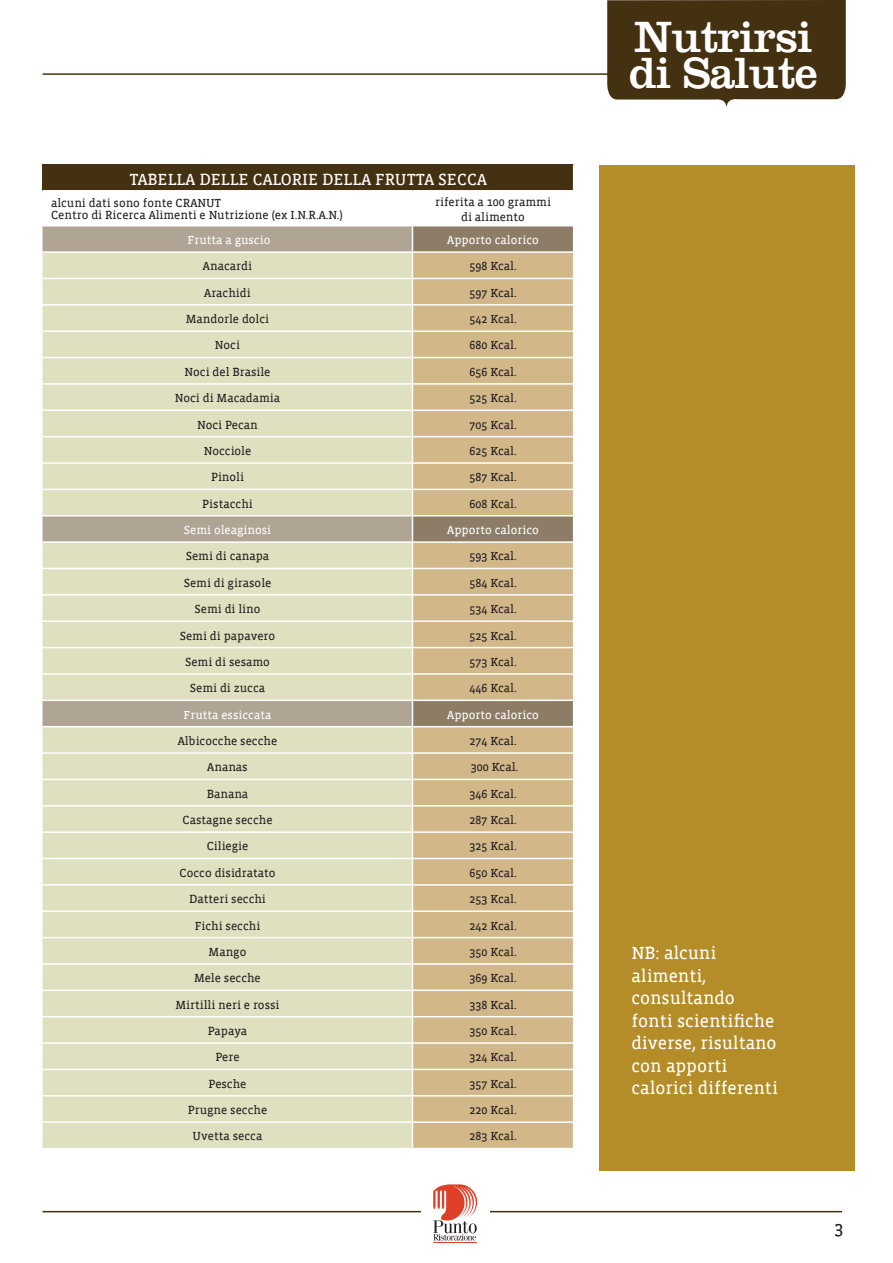
<style>
.page{position:relative;width:893px;height:1263px;background:#fff}
.page>*{position:absolute;margin:0;border:0;box-sizing:border-box;transform-origin:0 0}
.t1{font:45.45px/36.3px "Clarendon";letter-spacing:-.02em;color:#fff}
.t2{font:18px/22.5px "Vista Slab Reg";color:#fff}
.t3{font:18px "Vista Slab Reg";color:#231f20}
.t4{font:16.5px "Vista Slab Reg";color:#fff}
.t5{font:12px/12px "Vista Slab Reg";color:#231f20}
.t6{font:12px "Vista Slab Reg";color:#fff}
</style>
<div class="page">
<hr style="left:43px;top:1211px;width:799px;height:1px;background:#443112">
<hr style="left:43px;top:73px;width:799px;height:2px;background:#443112">
<div style="left:421px;top:1182px;width:68px;height:60px;background:#fff"></div>
<hr style="left:433px;top:1242px;width:44px;height:1px;background:#dd3f27">
<svg style="left:433px;top:1184px;width:44px;height:56px"></svg>
<svg style="left:607px;top:0;width:239px;height:108px;background:#534225"></svg>
<div style="left:599px;top:166px;width:255px;height:1005px;background:#b48d28"></div>
<svg style="left:43px;top:164px;width:531px;height:984px;background:#d5ceaf"></svg>
<h3 class="t4" style="left:129px;top:171px;width:359px">TABELLA DELLE CALORIE DELLA FRUTTA SECCA</h3>
<p class="t5" style="left:51px;top:198px;width:293px">alcuni dati sono fonte CRANUT<br>Centro di Ricerca Alimenti e Nutrizione (ex I.N.R.A.N.)</p>
<p class="t5" style="left:435px;top:195px;width:117px;line-height:15px;text-align:center">riferita a 100 grammi di alimento</p>
<p class="t6" style="left:188px;top:234px;width:84px">Frutta a guscio</p>
<p class="t6" style="left:447px;top:234px;width:93px">Apporto calorico</p>
<p class="t5" style="left:203px;top:261px;width:51px">Anacardi</p>
<p class="t5" style="left:469px;top:261px;width:49px">598 Kcal.</p>
<p class="t5" style="left:204px;top:287px;width:48px">Arachidi</p>
<p class="t5" style="left:469px;top:287px;width:49px">597 Kcal.</p>
<p class="t5" style="left:186px;top:313px;width:85px">Mandorle dolci</p>
<p class="t5" style="left:469px;top:313px;width:49px">542 Kcal.</p>
<p class="t5" style="left:215px;top:340px;width:27px">Noci</p>
<p class="t5" style="left:469px;top:340px;width:49px">680 Kcal.</p>
<p class="t5" style="left:185px;top:366px;width:87px">Noci del Brasile</p>
<p class="t5" style="left:469px;top:366px;width:49px">656 Kcal.</p>
<p class="t5" style="left:175px;top:392px;width:107px">Noci di Macadamia</p>
<p class="t5" style="left:469px;top:392px;width:49px">525 Kcal.</p>
<p class="t5" style="left:197px;top:419px;width:62px">Noci Pecan</p>
<p class="t5" style="left:469px;top:419px;width:49px">705 Kcal.</p>
<p class="t5" style="left:204px;top:445px;width:49px">Nocciole</p>
<p class="t5" style="left:469px;top:445px;width:49px">625 Kcal.</p>
<p class="t5" style="left:211px;top:472px;width:34px">Pinoli</p>
<p class="t5" style="left:469px;top:472px;width:49px">587 Kcal.</p>
<p class="t5" style="left:202px;top:498px;width:52px">Pistacchi</p>
<p class="t5" style="left:469px;top:498px;width:49px">608 Kcal.</p>
<p class="t6" style="left:184px;top:524px;width:89px">Semi oleaginosi</p>
<p class="t6" style="left:447px;top:524px;width:93px">Apporto calorico</p>
<p class="t5" style="left:186px;top:551px;width:85px">Semi di canapa</p>
<p class="t5" style="left:469px;top:551px;width:49px">593 Kcal.</p>
<p class="t5" style="left:184px;top:577px;width:89px">Semi di girasole</p>
<p class="t5" style="left:469px;top:577px;width:49px">584 Kcal.</p>
<p class="t5" style="left:195px;top:603px;width:67px">Semi di lino</p>
<p class="t5" style="left:469px;top:603px;width:49px">534 Kcal.</p>
<p class="t5" style="left:180px;top:630px;width:97px">Semi di papavero</p>
<p class="t5" style="left:469px;top:630px;width:49px">525 Kcal.</p>
<p class="t5" style="left:185px;top:656px;width:86px">Semi di sesamo</p>
<p class="t5" style="left:469px;top:656px;width:49px">573 Kcal.</p>
<p class="t5" style="left:190px;top:682px;width:77px">Semi di zucca</p>
<p class="t5" style="left:469px;top:682px;width:49px">446 Kcal.</p>
<p class="t6" style="left:184px;top:709px;width:89px">Frutta essiccata</p>
<p class="t6" style="left:447px;top:709px;width:93px">Apporto calorico</p>
<p class="t5" style="left:178px;top:735px;width:101px">Albicocche secche</p>
<p class="t5" style="left:469px;top:735px;width:49px">274 Kcal.</p>
<p class="t5" style="left:207px;top:762px;width:42px">Ananas</p>
<p class="t5" style="left:471px;top:762px;width:49px">300 Kcal.</p>
<p class="t5" style="left:207px;top:788px;width:43px">Banana</p>
<p class="t5" style="left:469px;top:788px;width:49px">346 Kcal.</p>
<p class="t5" style="left:182px;top:814px;width:92px">Castagne secche</p>
<p class="t5" style="left:469px;top:814px;width:49px">287 Kcal.</p>
<p class="t5" style="left:207px;top:841px;width:43px">Ciliegie</p>
<p class="t5" style="left:469px;top:841px;width:49px">325 Kcal.</p>
<p class="t5" style="left:180px;top:867px;width:97px">Cocco disidratato</p>
<p class="t5" style="left:469px;top:867px;width:49px">650 Kcal.</p>
<p class="t5" style="left:189px;top:893px;width:78px">Datteri secchi</p>
<p class="t5" style="left:469px;top:893px;width:49px">253 Kcal.</p>
<p class="t5" style="left:195px;top:920px;width:67px">Fichi secchi</p>
<p class="t5" style="left:469px;top:920px;width:49px">242 Kcal.</p>
<p class="t5" style="left:209px;top:946px;width:39px">Mango</p>
<p class="t5" style="left:469px;top:946px;width:49px">350 Kcal.</p>
<p class="t5" style="left:194px;top:972px;width:68px">Mele secche</p>
<p class="t5" style="left:469px;top:972px;width:49px">369 Kcal.</p>
<p class="t5" style="left:175px;top:999px;width:105px">Mirtilli neri e rossi</p>
<p class="t5" style="left:469px;top:999px;width:49px">338 Kcal.</p>
<p class="t5" style="left:208px;top:1025px;width:41px">Papaya</p>
<p class="t5" style="left:469px;top:1025px;width:49px">350 Kcal.</p>
<p class="t5" style="left:215px;top:1052px;width:26px">Pere</p>
<p class="t5" style="left:469px;top:1052px;width:49px">324 Kcal.</p>
<p class="t5" style="left:209px;top:1078px;width:39px">Pesche</p>
<p class="t5" style="left:469px;top:1078px;width:49px">357 Kcal.</p>
<p class="t5" style="left:188px;top:1104px;width:81px">Prugne secche</p>
<p class="t5" style="left:469px;top:1104px;width:49px">220 Kcal.</p>
<p class="t5" style="left:193px;top:1131px;width:71px">Uvetta secca</p>
<p class="t5" style="left:469px;top:1131px;width:49px">283 Kcal.</p>
<h1 class="t1" style="left:629px;top:18px;width:190px">Nutrirsi di Salute</h1>
<h2 class="t2" style="left:631px;top:942px;width:148px">NB: alcuni alimenti, consultando fonti scientifiche diverse, risultano con apporti calorici differenti</h2>
<h2 class="t3" style="left:834px;top:1219px;width:10px">3</h2>
</div>
